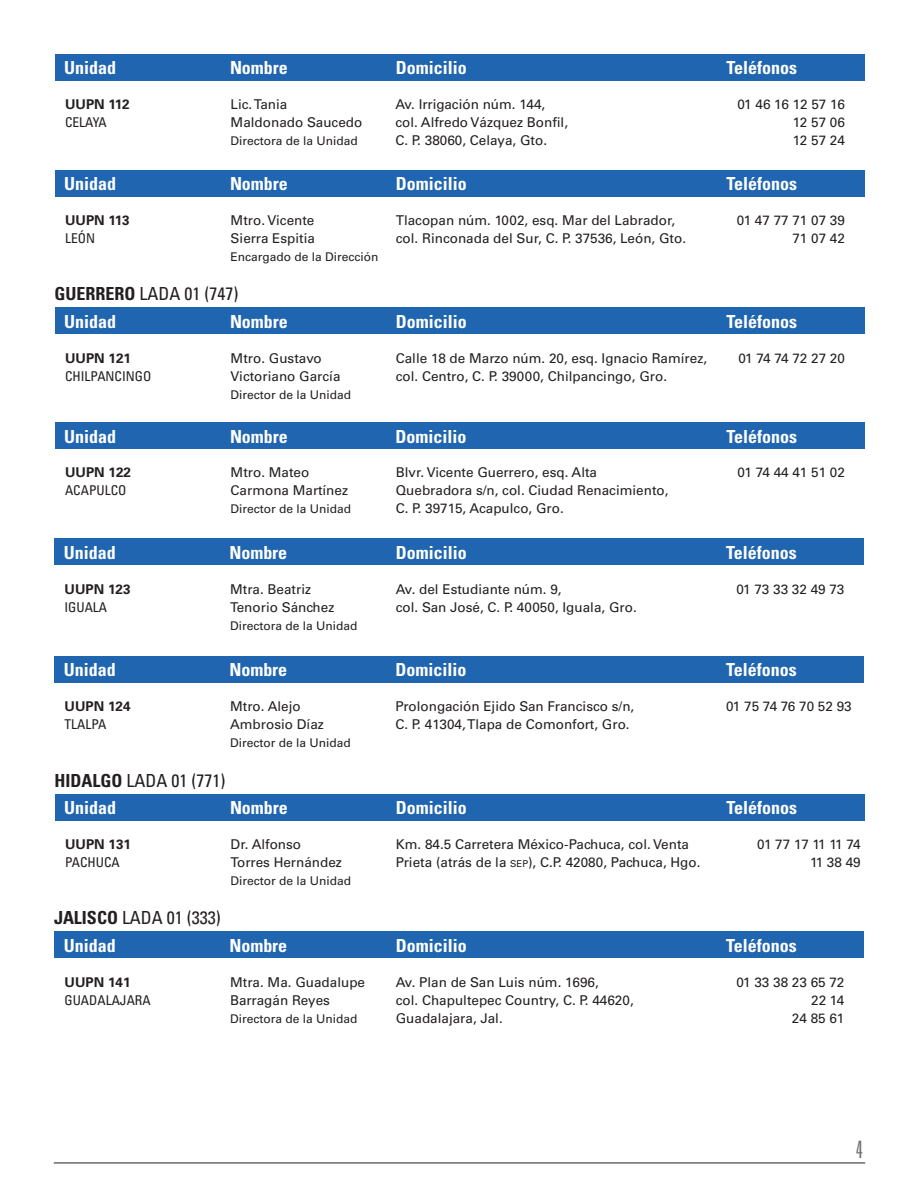
<style>
.page{position:relative;width:918px;height:1188px;background:#fff}
.page>*{position:absolute;margin:0;border:0;box-sizing:border-box;transform-origin:0 0}
.t1{font:300 ultra-condensed 24px "Univers";color:#6c6d70}
.t2{font:700 condensed 18px "Univers";color:#fff}
.t3{font:condensed 18px "Univers";color:#231f20}
.t4{font:13.5px/18px "Univers";color:#231f20}
.t5{font:condensed 13.5px "Univers";color:#231f20}
.t6{font:700 13.5px "Univers";color:#231f20}
.t7{font:13.5px "Univers";letter-spacing:-.025em;color:#231f20}
.t8{font:13.5px "Univers";letter-spacing:-.055em;color:#231f20}
.t9{font:12px "Univers";color:#231f20}
.s1{font-style:inherit}
.s2{font-weight:700}
.s3{font-size:9.45px}
</style>
<div class="page">
<hr style="left:54px;top:1163px;width:811px;height:1px;background:#231f20">
<div style="left:55px;top:54px;width:810px;height:27px;background:#1f65af"></div>
<div style="left:55px;top:422px;width:810px;height:27px;background:#1f65af"></div>
<div style="left:55px;top:170px;width:810px;height:27px;background:#1f65af"></div>
<div style="left:55px;top:308px;width:810px;height:26px;background:#1f65af"></div>
<div style="left:54px;top:539px;width:810px;height:26px;background:#1f65af"></div>
<div style="left:54px;top:656px;width:810px;height:27px;background:#1f65af"></div>
<div style="left:55px;top:794px;width:810px;height:27px;background:#1f65af"></div>
<div style="left:54px;top:931px;width:810px;height:27px;background:#1f65af"></div>
<p class="t2" style="left:64px;top:57px;width:54px">Unidad</p>
<p class="t6" style="left:65px;top:96px;width:66px">UUPN 112</p>
<p class="t5" style="left:65px;top:114px;width:43px">CELAYA</p>
<p class="t2" style="left:64px;top:173px;width:54px">Unidad</p>
<p class="t6" style="left:65px;top:213px;width:66px">UUPN 113</p>
<p class="t5" style="left:65px;top:230px;width:31px">LEÓN</p>
<p class="t2" style="left:230px;top:57px;width:59px">Nombre</p>
<p class="t2" style="left:396px;top:57px;width:73px">Domicilio</p>
<p class="t2" style="left:727px;top:57px;width:72px">Teléfonos</p>
<p class="t4" style="left:738px;top:95px;width:109px">01 46 16 12 57 16</p>
<p class="t4" style="left:793px;top:113px;width:54px">12 57 06</p>
<p class="t4" style="left:793px;top:131px;width:54px">12 57 24</p>
<p class="t4" style="left:395px;top:95px;width:151px">Av. Irrigación núm. 144,</p>
<p class="t4" style="left:395px;top:113px;width:174px">col. Alfredo Vázquez Bonfil,</p>
<p class="t4" style="left:395px;top:131px;width:153px"><span class="s1">C. P.</span> 38060, Celaya, Gto.</p>
<p class="t4" style="left:231px;top:95px;width:58px">Lic. Tania</p>
<p class="t4" style="left:231px;top:113px;width:133px">Maldonado Saucedo</p>
<p class="t9" style="left:231px;top:134px;width:129px">Directora de la Unidad</p>
<p class="t2" style="left:230px;top:173px;width:59px">Nombre</p>
<p class="t2" style="left:396px;top:173px;width:73px">Domicilio</p>
<p class="t2" style="left:727px;top:173px;width:72px">Teléfonos</p>
<p class="t4" style="left:737px;top:211px;width:110px">01 47 77 71 07 39</p>
<p class="t4" style="left:792px;top:229px;width:54px">71 07 42</p>
<p class="t4" style="left:396px;top:211px;width:292px">Tlacopan núm. 1002, esq. Mar del Labrador, col. Rinconada del Sur, <span class="s1">C. P.</span> 37536, León, Gto.</p>
<p class="t4" style="left:231px;top:211px;width:85px">Mtro. Vicente</p>
<p class="t4" style="left:231px;top:229px;width:86px">Sierra Espitia</p>
<p class="t9" style="left:231px;top:250px;width:149px">Encargado de la Dirección</p>
<p class="t3" style="left:55px;top:282px;width:185px"><span class="s2">GUERRERO</span> LADA 01 (747)</p>
<p class="t2" style="left:64px;top:310px;width:54px">Unidad</p>
<p class="t6" style="left:65px;top:350px;width:68px">UUPN 121</p>
<p class="t5" style="left:65px;top:367px;width:88px">CHILPANCINGO</p>
<p class="t2" style="left:64px;top:425px;width:54px">Unidad</p>
<p class="t6" style="left:65px;top:465px;width:68px">UUPN 122</p>
<p class="t5" style="left:65px;top:482px;width:63px">ACAPULCO</p>
<p class="t2" style="left:64px;top:541px;width:54px">Unidad</p>
<p class="t6" style="left:64px;top:581px;width:68px">UUPN 123</p>
<p class="t5" style="left:64px;top:598px;width:44px">IGUALA</p>
<p class="t2" style="left:64px;top:659px;width:54px">Unidad</p>
<p class="t6" style="left:64px;top:699px;width:68px">UUPN 124</p>
<p class="t5" style="left:64px;top:716px;width:44px">TLALPA</p>
<p class="t2" style="left:230px;top:310px;width:59px">Nombre</p>
<p class="t2" style="left:396px;top:310px;width:73px">Domicilio</p>
<p class="t2" style="left:727px;top:310px;width:72px">Teléfonos</p>
<p class="t4" style="left:396px;top:349px;width:313px">Calle 18 de Marzo núm. 20, esq. Ignacio Ramírez,</p>
<p class="t7" style="left:738px;top:350px;width:108px">01 74 74 72 27 20</p>
<p class="t4" style="left:396px;top:367px;width:273px">col. Centro, C. P. 39000, Chilpancingo, Gro.</p>
<p class="t4" style="left:231px;top:349px;width:111px">Mtro. Gustavo<br>Victoriano García</p>
<p class="t9" style="left:231px;top:387px;width:122px">Director de la Unidad</p>
<p class="t2" style="left:230px;top:425px;width:59px">Nombre</p>
<p class="t2" style="left:395px;top:425px;width:73px">Domicilio</p>
<p class="t2" style="left:727px;top:425px;width:72px">Teléfonos</p>
<p class="t4" style="left:396px;top:464px;width:203px">Blvr. Vicente Guerrero, esq. Alta</p>
<p class="t4" style="left:738px;top:464px;width:109px">01 74 44 41 51 02</p>
<p class="t4" style="left:396px;top:482px;width:274px">Quebradora s/n, col. Ciudad Renacimiento,</p>
<p class="t4" style="left:396px;top:500px;width:170px"><span class="s1">C. P.</span> 39715, Acapulco, Gro.</p>
<p class="t4" style="left:231px;top:464px;width:80px">Mtro. Mateo</p>
<p class="t4" style="left:231px;top:482px;width:119px">Carmona Martínez</p>
<p class="t9" style="left:231px;top:502px;width:122px">Director de la Unidad</p>
<p class="t2" style="left:230px;top:541px;width:59px">Nombre</p>
<p class="t2" style="left:396px;top:541px;width:73px">Domicilio</p>
<p class="t2" style="left:726px;top:541px;width:72px">Teléfonos</p>
<p class="t4" style="left:396px;top:580px;width:167px">Av. del Estudiante núm. 9,</p>
<p class="t4" style="left:736px;top:580px;width:110px">01 73 33 32 49 73</p>
<p class="t4" style="left:396px;top:598px;width:243px">col. San José, <span class="s1">C. P.</span> 40050, Iguala, Gro.</p>
<p class="t4" style="left:230px;top:580px;width:83px">Mtra. Beatriz</p>
<p class="t4" style="left:230px;top:598px;width:106px">Tenorio Sánchez</p>
<p class="t9" style="left:230px;top:618px;width:129px">Directora de la Unidad</p>
<p class="t2" style="left:230px;top:659px;width:59px">Nombre</p>
<p class="t2" style="left:395px;top:659px;width:73px">Domicilio</p>
<p class="t2" style="left:726px;top:659px;width:72px">Teléfonos</p>
<p class="t4" style="left:395px;top:698px;width:240px">Prolongación Ejido San Francisco s/n,</p>
<p class="t4" style="left:726px;top:698px;width:127px">01 75 74 76 70 52 93</p>
<p class="t4" style="left:395px;top:716px;width:236px">C. P. 41304, Tlapa de Comonfort, Gro.</p>
<p class="t4" style="left:230px;top:698px;width:72px">Mtro. Alejo</p>
<p class="t4" style="left:230px;top:716px;width:95px">Ambrosio Díaz</p>
<p class="t9" style="left:230px;top:736px;width:122px">Director de la Unidad</p>
<p class="t3" style="left:55px;top:769px;width:172px"><span class="s2">HIDALGO</span> LADA 01 (771)</p>
<p class="t2" style="left:64px;top:797px;width:54px">Unidad</p>
<p class="t6" style="left:65px;top:836px;width:68px">UUPN 131</p>
<p class="t5" style="left:65px;top:854px;width:56px">PACHUCA</p>
<p class="t2" style="left:230px;top:797px;width:59px">Nombre</p>
<p class="t2" style="left:396px;top:797px;width:73px">Domicilio</p>
<p class="t2" style="left:727px;top:797px;width:72px">Teléfonos</p>
<p class="t8" style="left:757px;top:836px;width:105px">01 77 17 11 11 74</p>
<p class="t4" style="left:810px;top:853px;width:52px">11 38 49</p>
<p class="t4" style="left:396px;top:835px;width:306px">Km. 84.5 Carretera México-Pachuca, col. Venta<br>Prieta (atrás de la <span class="s3">sep</span>), C.P. 42080, Pachuca, Hgo.</p>
<p class="t4" style="left:231px;top:835px;width:72px">Dr. Alfonso</p>
<p class="t4" style="left:231px;top:853px;width:113px">Torres Hernández</p>
<p class="t9" style="left:231px;top:874px;width:122px">Director de la Unidad</p>
<p class="t3" style="left:54px;top:906px;width:168px"><span class="s2">JALISCO</span> LADA 01 (333)</p>
<p class="t2" style="left:64px;top:934px;width:54px">Unidad</p>
<p class="t6" style="left:64px;top:974px;width:68px">UUPN 141</p>
<p class="t5" style="left:64px;top:991px;width:88px">GUADALAJARA</p>
<p class="t2" style="left:230px;top:934px;width:59px">Nombre</p>
<p class="t2" style="left:396px;top:934px;width:73px">Domicilio</p>
<p class="t2" style="left:726px;top:934px;width:72px">Teléfonos</p>
<p class="t4" style="left:736px;top:973px;width:110px">01 33 38 23 65 72</p>
<p class="t4" style="left:811px;top:991px;width:35px">22 14</p>
<p class="t4" style="left:792px;top:1009px;width:54px">24 85 61</p>
<p class="t4" style="left:396px;top:973px;width:205px">Av. Plan de San Luis núm. 1696,</p>
<p class="t4" style="left:396px;top:991px;width:240px">col. Chapultepec Country, <span class="s1">C. P.</span> 44620,<br>Guadalajara, Jal.</p>
<p class="t4" style="left:230px;top:973px;width:137px">Mtra. Ma. Guadalupe<br>Barragán Reyes</p>
<p class="t9" style="left:230px;top:1011px;width:129px">Directora de la Unidad</p>
<h1 class="t1" style="left:856px;top:1137px;width:8px">4</h1>
</div>
